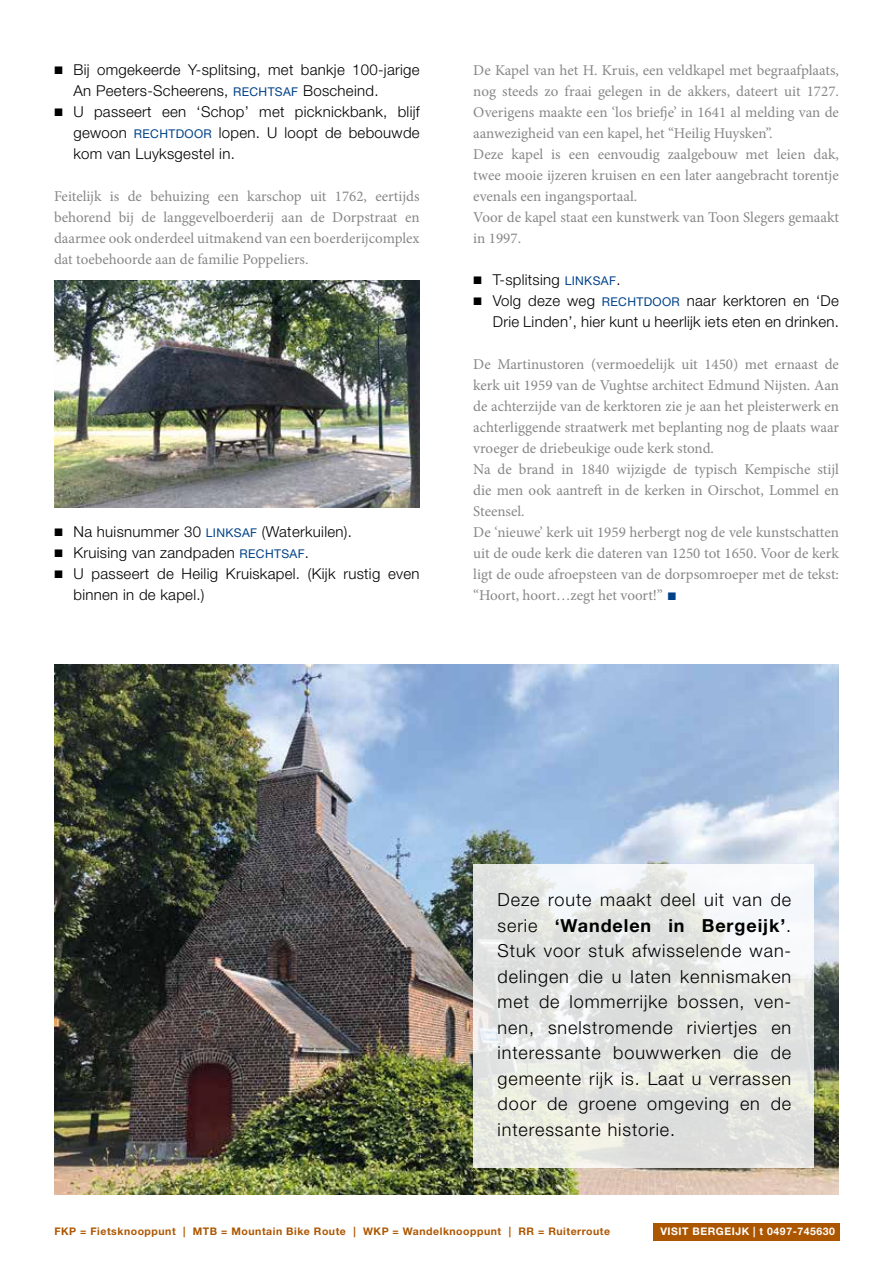
<style>
.page{position:relative;width:893px;height:1263px;background:#fff}
.page>*{position:absolute;margin:0;border:0;box-sizing:border-box;transform-origin:0 0}
.t1{font:300 18px/25.5px "Helvetica Neue LT Std";letter-spacing:.05em;color:#000;text-align:justify}
.t2{font:15px/21px "Minion Pro";color:#878787}
.t3{font:300 15px/21px "Helvetica Neue LT Std";letter-spacing:.02em;color:#000}
.t4{font:700 10.5px "Helvetica Neue LT Std";letter-spacing:.05em;color:#ad5600}
.t5{font:700 10.5px "Helvetica Neue LT Std";letter-spacing:.05em;color:#fff}
.s1{font-family:"Work Sans";font-weight:400}
.s2{font-weight:400;font-size:12.15px;color:#004289}
.s3{font-family:"Work Sans";color:#004289}
.s4{font-weight:700}
</style>
<div class="page">
<div style="left:653px;top:1224px;width:187px;height:17px;background:#ad5600"></div>
<img style="left:54px;top:664px;width:785px;height:531px">
<img style="left:54px;top:281px;width:366px;height:226px">
<svg style="left:473px;top:865px;width:341px;height:303px;fill:#e3e5e1"></svg>
<p class="t3" style="left:74px;top:59px;width:348px;text-indent:-20px"><span class="s1">▪</span> Bij omgekeerde Y-splitsing, met bankje 100-jarige<br>An Peeters-Scheerens, <span class="s2">RECHTSAF</span> Boscheind.</p>
<p class="t3" style="left:73px;top:101px;width:348px;text-align:justify;text-indent:-19px"><span class="s1">▪</span> U passeert een ‘Schop’ met picknickbank, blijf gewoon <span class="s2">RECHTDOOR</span> lopen. U loopt de bebouwde kom van Luyksgestel in.</p>
<p class="t2" style="left:54px;top:186px;width:367px;text-align:justify">Feitelijk is de behuizing een karschop uit 1762, eertijds behorend bij de langgevelboerderij aan de Dorpstraat en daarmee ook onderdeel uitmakend van een boerderijcomplex dat toebehoorde aan de familie Poppeliers.</p>
<p class="t3" style="left:54px;top:521px;width:299px"><span class="s1">▪</span> Na huisnummer 30 <span class="s2">LINKSAF</span> (Waterkuilen).</p>
<p class="t3" style="left:54px;top:542px;width:257px"><span class="s1">▪</span> Kruising van zandpaden <span class="s2">RECHTSAF</span>.</p>
<p class="t3" style="left:73px;top:563px;width:348px;text-indent:-20px"><span class="s1">▪</span> U passeert de Heilig Kruiskapel. (Kijk rustig even binnen in de kapel.)</p>
<p class="t2" style="left:473px;top:60px;width:367px">De Kapel van het H. Kruis, een veldkapel met begraafplaats, nog steeds zo fraai gelegen in de akkers, dateert uit 1727.<br>Overigens maakte een ‘los briefje’ in 1641 al melding van de aanwezigheid van een kapel, het “Heilig Huysken”.<br>Deze kapel is een eenvoudig zaalgebouw met leien dak, twee mooie ijzeren kruisen en een later aangebracht torentje evenals een ingangsportaal.<br>Voor de kapel staat een kunstwerk van Toon Slegers gemaakt in 1997.</p>
<p class="t3" style="left:473px;top:269px;width:149px"><span class="s1">▪</span> T-splitsing <span class="s2">LINKSAF</span>.</p>
<p class="t3" style="left:473px;top:290px;width:367px;text-align:right"><span class="s1">▪</span> Volg deze weg <span class="s2">RECHTDOOR</span> naar kerktoren en ‘De<br>Drie Linden’, hier kunt u heerlijk iets eten en drinken.</p>
<p class="t2" style="left:473px;top:354px;width:367px">De Martinustoren (vermoedelijk uit 1450) met ernaast de kerk uit 1959 van de Vughtse architect Edmund Nijsten. Aan de achterzijde van de kerktoren zie je aan het pleisterwerk en achterliggende straatwerk met beplanting nog de plaats waar vroeger de driebeukige oude kerk stond.<br>Na de brand in 1840 wijzigde de typisch Kempische stijl die men ook aantreft in de kerken in Oirschot, Lommel en Steensel.<br>De ‘nieuwe’ kerk uit 1959 herbergt nog de vele kunstschatten uit de oude kerk die dateren van 1250 tot 1650. Voor de kerk ligt de oude afroepsteen van de dorpsomroeper met de tekst: “Hoort, hoort…zegt het voort!” <span class="s3">▪</span></p>
<p class="t1" style="left:498px;top:887px;width:295px">Deze route maakt deel uit van de serie <span class="s4">‘Wandelen in Bergeijk’</span>.<br>Stuk voor stuk afwisselende wan&shy;delingen die u laten kennismaken met de lommerrijke bossen, ven&shy;nen, snelstromende riviertjes en interessante bouwwerken die de gemeente rijk is. Laat u verrassen door de groene omgeving en de interessante historie.</p>
<p class="t4" style="left:54px;top:1225px;width:557px">FKP = Fietsknooppunt | MTB = Mountain Bike Route | WKP = Wandelknooppunt | RR = Ruiterroute</p>
<p class="t5" style="left:660px;top:1225px;width:176px">VISIT BERGEIJK | t 0497-745630</p>
</div>
